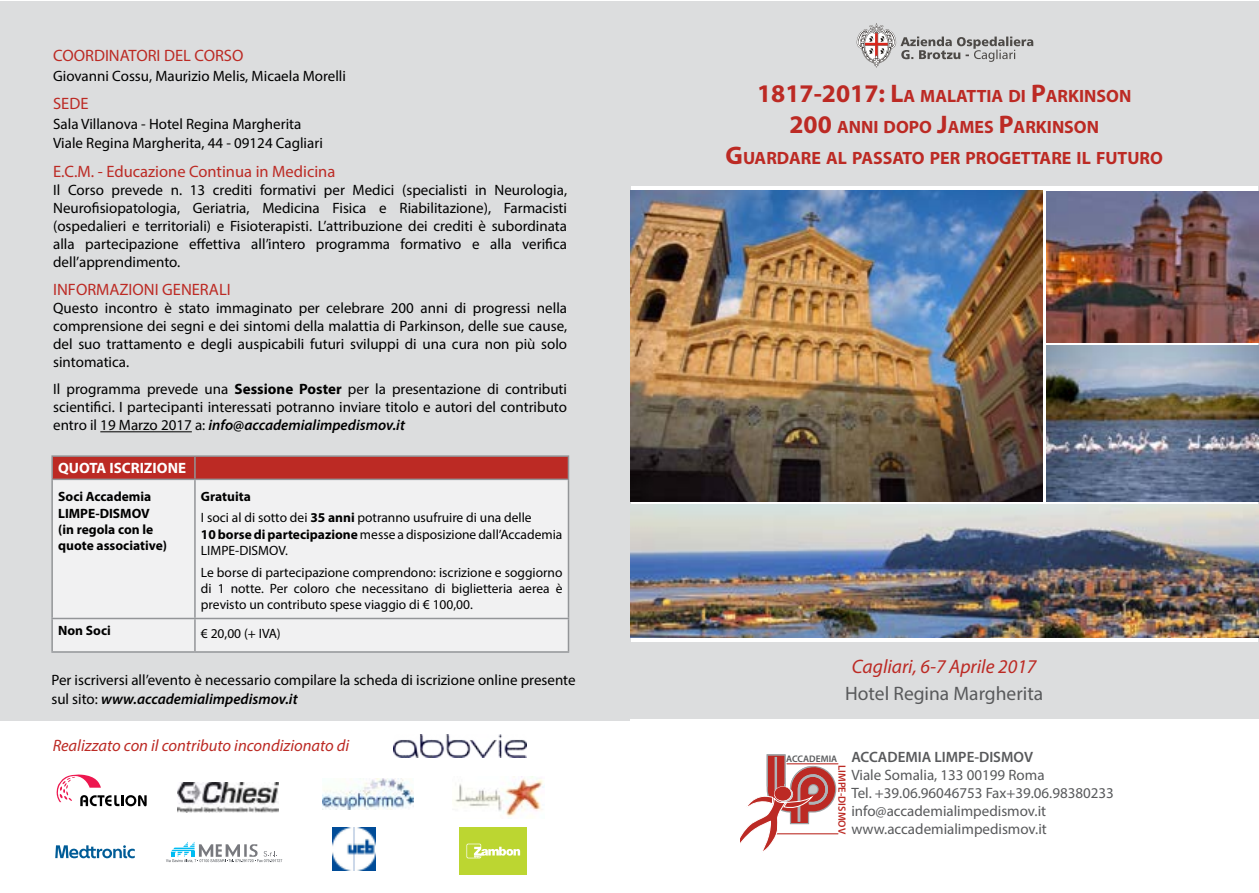
<style>
.page{position:relative;width:1259px;height:893px;background:#fff}
.page>*{position:absolute;margin:0;border:0;box-sizing:border-box;transform-origin:0 0}
.t1{font:italic 19.5px "Myriad Pro";color:#bc2a24}
.t2{font:19.5px "Myriad Pro";color:#58595b}
.t3{font:700 17.85px/30.6px "Myriad Pro";color:#bc2a24;text-align:center}
.t4{font:16.5px "Myriad Pro";color:#bc2a24}
.t5{font:italic 16.5px "Myriad Pro";color:#bc2a24}
.t6{font:15px/18px "Myriad Pro";color:#000;text-align:justify}
.t7{font:15px/18px "Myriad Pro";color:#58595b}
.t8{font:600 15px "Myriad Pro";color:#58595b}
.t9{font:700 15px "Myriad Pro";color:#fff}
.t10{font:13.5px/16.2px "Myriad Pro";color:#000}
.t11{font:700 13.5px/16.2px "Myriad Pro";color:#000}
.t12{font:600 10.5px "Myriad Pro";color:#bc2a24}
.t13{font:600 9.6px "Myriad Pro";color:#58595b}
.s1{font-weight:700}
.s2{font-weight:600;font-style:italic}
.s3{font-size:25.5px}
</style>
<div class="page">
<div style="left:0;top:1px;width:629px;height:719px;background:#dcddde"></div>
<hr style="left:100px;top:431px;width:92px;height:1px;background:#000">
<div style="left:631px;top:1px;width:628px;height:718px;background:#dcddde"></div>
<div style="left:631px;top:187px;width:626px;height:455px;background:linear-gradient(to right,#fff,#fff)"></div>
<img style="left:631px;top:190px;width:411px;height:312px">
<img style="left:1046px;top:191px;width:213px;height:151px">
<img style="left:1046px;top:345px;width:213px;height:157px">
<img style="left:631px;top:505px;width:628px;height:133px">
<hr style="left:776px;top:834px;width:62px;height:1px;background:#bc2a24">
<svg style="left:740px;top:754px;width:96px;height:97px"></svg>
<hr style="left:786px;top:764px;width:52px;height:1px;background:#bc2a24">
<svg style="left:856px;top:23px;width:177px;height:45px"></svg>
<img style="left:177px;top:782px;width:102px;height:30px">
<img style="left:323px;top:779px;width:91px;height:31px">
<img style="left:454px;top:777px;width:90px;height:42px">
<svg style="left:55px;top:845px;width:80px;height:13px"></svg>
<img style="left:332px;top:827px;width:44px;height:44px">
<div style="left:460px;top:827px;width:67px;height:48px;background:#bcd631"></div>
<svg style="left:466px;top:844px;width:54px;height:14px"></svg>
<img style="left:393px;top:734px;width:133px;height:23px">
<svg style="left:56px;top:774px;width:91px;height:32px"></svg>
<div style="left:53px;top:481px;width:515px;height:137px;background:#f1f1f2"></div>
<div style="left:53px;top:619px;width:515px;height:32px;background:#f1f1f2"></div>
<hr style="left:51px;top:455px;width:144px;height:2px;background:#939598">
<hr style="left:51px;top:457px;width:2px;height:22px;background:#939598">
<hr style="left:195px;top:455px;width:374px;height:2px;background:#939598">
<svg style="left:52px;top:456px;width:517px;height:23px;background:#b9302b"></svg>
<hr style="left:194px;top:480px;width:2px;height:138px;background:#939598">
<hr style="left:51px;top:618px;width:144px;height:1px;background:#939598">
<hr style="left:195px;top:618px;width:374px;height:1px;background:#939598">
<hr style="left:194px;top:619px;width:2px;height:32px;background:#939598">
<hr style="left:51px;top:479px;width:144px;height:1px;background:#939598">
<hr style="left:51px;top:480px;width:2px;height:138px;background:#939598">
<hr style="left:195px;top:479px;width:374px;height:1px;background:#939598">
<hr style="left:568px;top:480px;width:1px;height:138px;background:#939598">
<hr style="left:51px;top:619px;width:2px;height:32px;background:#939598">
<hr style="left:568px;top:619px;width:1px;height:32px;background:#939598">
<hr style="left:51px;top:651px;width:144px;height:2px;background:#939598">
<hr style="left:195px;top:651px;width:374px;height:2px;background:#939598">
<svg style="left:166px;top:842px;width:116px;height:21px"></svg>
<p class="t4" style="left:53px;top:46px;width:192px">COORDINATORI DEL CORSO</p>
<p class="t6" style="left:53px;top:67px;width:294px">Giovanni Cossu, Maurizio Melis, Micaela Morelli</p>
<p class="t4" style="left:53px;top:94px;width:37px">SEDE</p>
<p class="t6" style="left:53px;top:114px;width:271px;line-height:19.5px">Sala Villanova - Hotel Regina Margherita<br>Viale Regina Margherita, 44 - 09124 Cagliari</p>
<p class="t4" style="left:53px;top:161px;width:284px">E.C.M. - Educazione Continua in Medicina</p>
<p class="t6" style="left:53px;top:181px;width:515px">Il Corso prevede n. 13 crediti formativi per Medici (specialisti in Neurologia, Neurofisiopatologia, Geriatria, Medicina Fisica e Riabilitazione), Farmacisti (ospedalieri e territoriali) e Fisioterapisti. L’attribuzione dei crediti è subordinata alla partecipazione effettiva all’intero programma formativo e alla verifica dell’apprendimento.</p>
<p class="t4" style="left:53px;top:280px;width:179px">INFORMAZIONI GENERALI</p>
<p class="t6" style="left:53px;top:299px;width:515px">Questo incontro è stato immaginato per celebrare 200 anni di progressi nella comprensione dei segni e dei sintomi della malattia di Parkinson, delle sue cause, del suo trattamento e degli auspicabili futuri sviluppi di una cura non più solo sintomatica.</p>
<p class="t6" style="left:53px;top:380px;width:515px">Il programma prevede una <span class="s1">Sessione Poster</span> per la presentazione di contributi scientifici. I partecipanti interessati potranno inviare titolo e autori del contributo entro il 19 Marzo 2017 a: <span class="s2">info@accademialimpedismov.it</span></p>
<p class="t9" style="left:58px;top:458px;width:129px">QUOTA ISCRIZIONE</p>
<p class="t11" style="left:58px;top:488px;width:110px">Soci Accademia<br>LIMPE-DISMOV (in regola con le quote associative)</p>
<p class="t10" style="left:201px;top:486px;width:332px;line-height:21px"><span class="s1">Gratuita<br></span>I soci al di sotto dei <span class="s1">35 anni</span> potranno usufruire di una delle</p>
<p class="t10" style="left:201px;top:526px;width:363px"><span class="s1">10 borse di partecipazione</span> messe a disposizione dall’Accademia<br>LIMPE-DISMOV.</p>
<p class="t10" style="left:201px;top:564px;width:363px;text-align:justify">Le borse di partecipazione comprendono: iscrizione e soggiorno di 1 notte. Per coloro che necessitano di biglietteria aerea è previsto un contributo spese viaggio di € 100,00.</p>
<p class="t11" style="left:58px;top:621px;width:54px">Non Soci</p>
<p class="t10" style="left:201px;top:625px;width:81px">€ 20,00 (+ IVA)</p>
<p class="t6" style="left:51px;top:669px;width:526px;line-height:19.5px">Per iscriversi all’evento è necessario compilare la scheda di iscrizione online presente sul sito: <span class="s2">www.accademialimpedismov.it</span></p>
<p class="t5" style="left:53px;top:735px;width:298px">Realizzato con il contributo incondizionato di</p>
<p class="t3" style="left:725px;top:80px;width:439px"><span class="s3">1817-2017: L</span>A MALATTIA DI <span class="s3">P</span>ARKINSON<br><span class="s3">200</span> ANNI DOPO <span class="s3">J</span>AMES <span class="s3">P</span>ARKINSON<br><span class="s3">G</span>UARDARE AL PASSATO PER PROGETTARE IL FUTURO</p>
<h1 class="t1" style="left:852px;top:654px;width:186px">Cagliari, 6-7 Aprile 2017</h1>
<h1 class="t2" style="left:845px;top:681px;width:200px">Hotel Regina Margherita</h1>
<p class="t8" style="left:851px;top:747px;width:183px">ACCADEMIA LIMPE-DISMOV</p>
<p class="t7" style="left:851px;top:766px;width:264px">Viale Somalia, 133 00199 Roma<br>Tel. +39.06.96046753 Fax+39.06.98380233 info@accademialimpedismov.it www.accademialimpedismov.it</p>
<p class="t13" style="left:786px;top:752px;width:52px">ACCADEMIA</p>
<p class="t12" style="left:848px;top:765px;width:71px;rotate:90deg">LIMPE-DISMOV</p>
</div>
